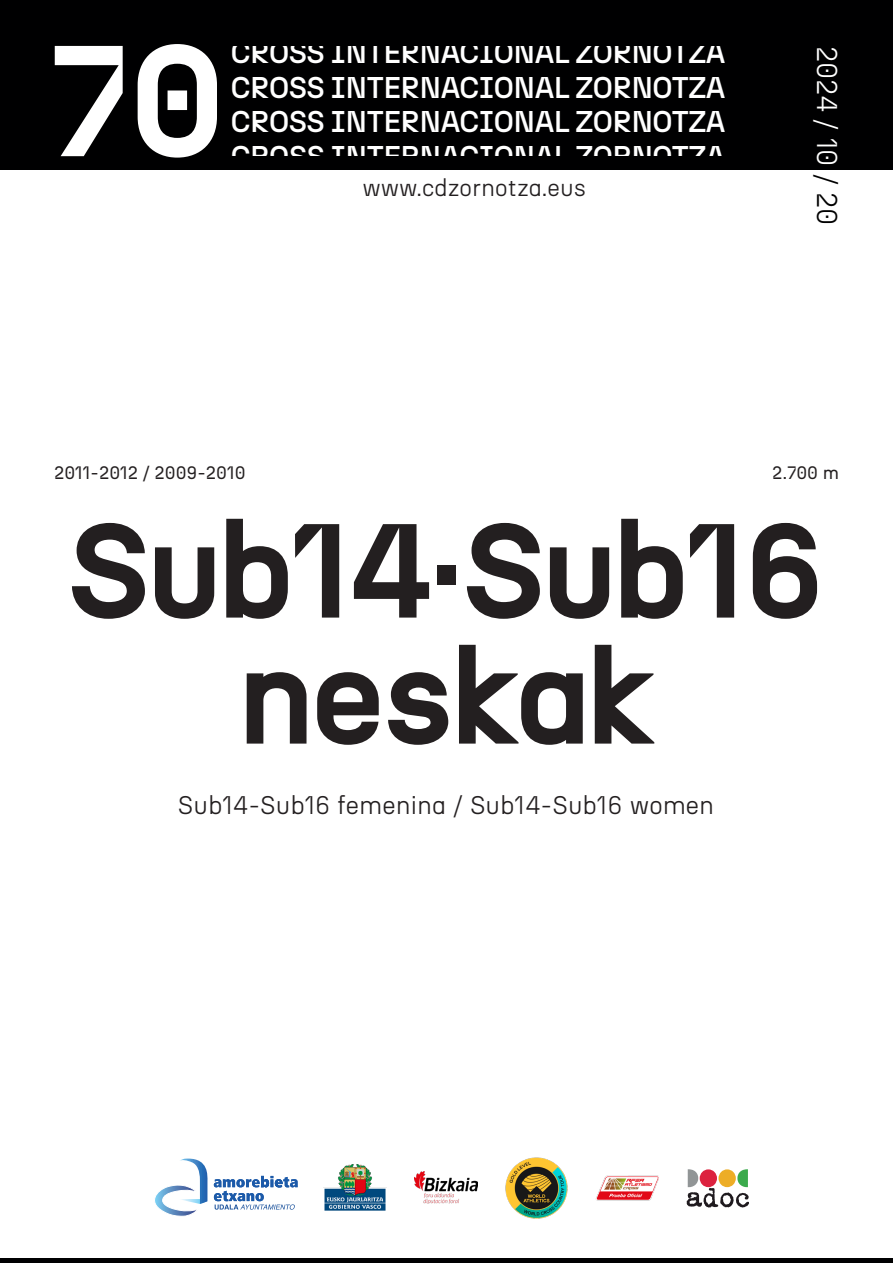
<style>
.page{position:relative;width:893px;height:1263px;background:#fff}
.page>*{position:absolute;margin:0;border:0;box-sizing:border-box;transform-origin:0 0}
.t1{font:700 157.5px "N27";color:#fff}
.t2{font:700 133.5px "N27";color:#231f20}
.t3{font:500 30px/34.5px "N27";letter-spacing:-.02em;color:#fff;text-align:justify}
.t4{font:300 28.5px "N27";letter-spacing:-.01em;color:#fff}
.t5{font:300 25.5px "N27";color:#231f20}
.t6{font:300 24px "N27";color:#231f20}
.t7{font:18px "N27";color:#231f20}
.s1{color:#000001}
</style>
<div class="page">
<img style="left:324px;top:1164px;width:63px;height:47px">
<img style="left:505px;top:1157px;width:63px;height:62px">
<img style="left:596px;top:1175px;width:63px;height:26px">
<svg style="left:686px;top:1169px;width:63px;height:38px"></svg>
<svg style="left:155px;top:1158px;width:143px;height:58px"></svg>
<img style="left:414px;top:1172px;width:63px;height:32px">
<hr style="left:0;top:1259px;width:893px;height:4px;background:#000001">
<div style="left:0;top:0;width:893px;height:170px;background:#000001"></div>
<h1 class="t1" style="left:48px;top:2px;width:179px">70</h1>
<p class="t3" style="left:231px;top:35px;width:496px">CROSS INTERNACIONAL ZORNOTZA CROSS INTERNACIONAL ZORNOTZA CROSS INTERNACIONAL ZORNOTZA CROSS INTERNACIONAL ZORNOTZA</p>
<p class="t6" style="left:362px;top:173px;width:225px">www.cdzornotza.eus</p>
<p class="t4" style="left:844px;top:46px;width:181px;rotate:90deg">2024 / 10 <span class="s1">/ 20</span></p>
<p class="t7" style="left:54px;top:462px;width:193px">2011-2012 / 2009-2010</p>
<p class="t7" style="left:772px;top:462px;width:68px">2.700 m</p>
<p class="t2" style="left:68px;top:487px;width:759px">Sub14·Sub16</p>
<p class="t2" style="left:240px;top:613px;width:414px">neskak</p>
<p class="t5" style="left:178px;top:789px;width:538px">Sub14-Sub16 femenina / Sub14-Sub16 women</p>
</div>
